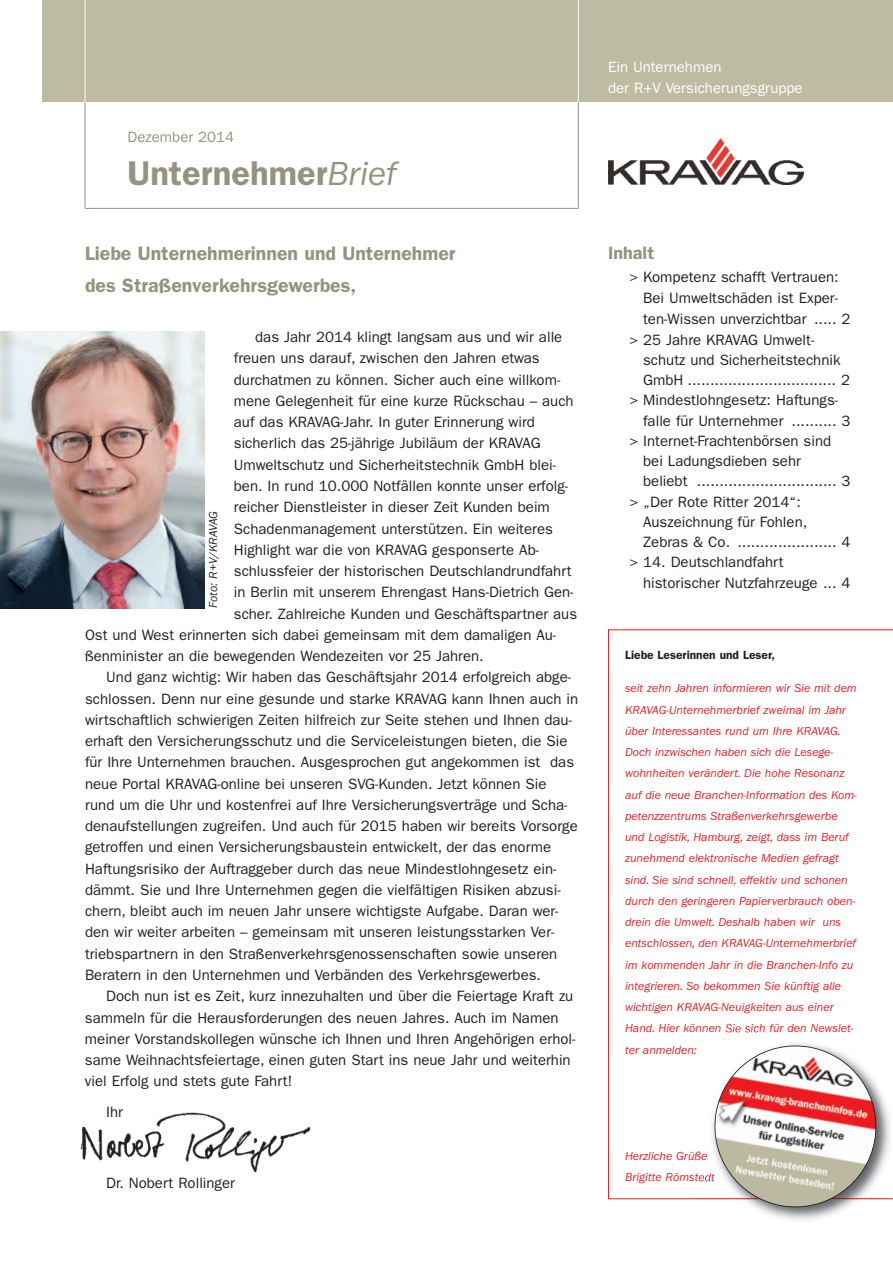
<style>
.page{position:relative;width:893px;height:1263px;background:#fff}
.page>*{position:absolute;margin:0;border:0;box-sizing:border-box;transform-origin:0 0}
.t1{font:600 34.5px "Franklin Gothic LT";color:#95937f}
.t2{font:600 19.5px/32px "Franklin Gothic LT";color:#95937f}
.t3{font:600 18px "Franklin Gothic LT";color:#95937f}
.t4{font:15px "Franklin Gothic LT";color:#231f20}
.t5{font:15px/21.3px "Franklin Gothic LT";color:#fff}
.t6{font:15px "Franklin Gothic LT";color:#95937f}
.t7{font:italic 12px/21.3px "Franklin Gothic LT";color:#ee1d23}
.t8{font:600 12px "Franklin Gothic LT";color:#231f20}
.t9{font:italic 12px "Franklin Gothic LT";letter-spacing:-.015em;color:#231f20}
.s1{font-weight:400;font-style:italic}
</style>
<div class="page">
<div style="left:43px;top:0;width:850px;height:102px;background:#bdbba2"></div>
<hr style="left:85px;top:0;width:1px;height:102px;background:#fff">
<hr style="left:578px;top:0;width:1px;height:102px;background:#fff">
<hr style="left:85px;top:102px;width:1px;height:106px;background:#95937f">
<hr style="left:578px;top:102px;width:1px;height:106px;background:#95937f">
<hr style="left:85px;top:208px;width:493px;height:1px;background:#95937f">
<img style="left:608px;top:139px;width:195px;height:46px">
<svg style="left:608px;top:629px;width:285px;height:570px"></svg>
<img style="left:81px;top:1112px;width:230px;height:59px">
<img style="left:0;top:332px;width:204px;height:276px">
<img style="left:695px;top:1024px;width:198px;height:174px">
<svg style="left:702px;top:1039px;width:181px;height:175px"></svg>
<p class="t6" style="left:128px;top:132px;width:108px">Dezember 2014</p>
<h1 class="t1" style="left:128px;top:161px;width:270px">Unternehmer<span class="s1">Brief</span></h1>
<h2 class="t2" style="left:85px;top:239px;width:372px">Liebe Unternehmerinnen und Unternehmer des Straßenverkehrsgewerbes,</h2>
<p class="t4" style="left:255px;top:332px;width:309px">das Jahr 2014 klingt langsam aus und wir alle</p>
<p class="t4" style="left:234px;top:353px;width:307px">freuen uns darauf, zwischen den Jahren etwas</p>
<p class="t4" style="left:234px;top:374px;width:328px">durchatmen zu können. Sicher auch eine willkom-</p>
<p class="t4" style="left:234px;top:396px;width:341px">mene Gelegenheit für eine kurze Rückschau – auch</p>
<p class="t4" style="left:234px;top:417px;width:303px">auf das KRAVAG-Jahr. In guter Erinnerung wird</p>
<p class="t4" style="left:234px;top:438px;width:308px">sicherlich das 25-jährige Jubiläum der KRAVAG</p>
<p class="t4" style="left:234px;top:459px;width:324px">Umweltschutz und Sicherheitstechnik GmbH blei-</p>
<p class="t4" style="left:234px;top:481px;width:336px">ben. In rund 10.000 Notfällen konnte unser erfolg-</p>
<p class="t4" style="left:234px;top:502px;width:318px">reicher Dienstleister in dieser Zeit Kunden beim</p>
<p class="t4" style="left:234px;top:523px;width:320px">Schadenmanagement unterstützen. Ein weiteres</p>
<p class="t4" style="left:234px;top:544px;width:307px">Highlight war die von KRAVAG gesponserte Ab-</p>
<p class="t4" style="left:234px;top:566px;width:339px">schlussfeier der historischen Deutschlandrundfahrt</p>
<p class="t4" style="left:234px;top:587px;width:341px">in Berlin mit unserem Ehrengast Hans-Dietrich Gen-</p>
<p class="t4" style="left:234px;top:608px;width:345px">scher. Zahlreiche Kunden und Geschäftspartner aus</p>
<p class="t4" style="left:85px;top:629px;width:473px">Ost und West erinnerten sich dabei gemeinsam mit dem damaligen Au-</p>
<p class="t4" style="left:85px;top:651px;width:400px">ßenminister an die bewegenden Wendezeiten vor 25 Jahren.</p>
<p class="t4" style="left:106px;top:672px;width:466px">Und ganz wichtig: Wir haben das Geschäftsjahr 2014 erfolgreich abge-</p>
<p class="t4" style="left:85px;top:693px;width:495px">schlossen. Denn nur eine gesunde und starke KRAVAG kann Ihnen auch in</p>
<p class="t4" style="left:85px;top:714px;width:488px">wirtschaftlich schwierigen Zeiten hilfreich zur Seite stehen und Ihnen dau-</p>
<p class="t4" style="left:85px;top:736px;width:484px">erhaft den Versicherungsschutz und die Serviceleistungen bieten, die Sie</p>
<p class="t4" style="left:85px;top:757px;width:491px">für Ihre Unternehmen brauchen. Ausgesprochen gut angekommen ist das</p>
<p class="t4" style="left:85px;top:778px;width:463px">neue Portal KRAVAG-online bei unseren SVG-Kunden. Jetzt können Sie</p>
<p class="t4" style="left:85px;top:800px;width:484px">rund um die Uhr und kostenfrei auf Ihre Versicherungsverträge und Scha-</p>
<p class="t4" style="left:85px;top:821px;width:494px">denaufstellungen zugreifen. Und auch für 2015 haben wir bereits Vorsorge</p>
<p class="t4" style="left:85px;top:842px;width:468px">getroffen und einen Versicherungsbaustein entwickelt, der das enorme</p>
<p class="t4" style="left:85px;top:863px;width:473px">Haftungsrisiko der Auftraggeber durch das neue Mindestlohngesetz ein-</p>
<p class="t4" style="left:85px;top:885px;width:477px">dämmt. Sie und Ihre Unternehmen gegen die vielfältigen Risiken abzusi-</p>
<p class="t4" style="left:85px;top:906px;width:475px">chern, bleibt auch im neuen Jahr unsere wichtigste Aufgabe. Daran wer-</p>
<p class="t4" style="left:85px;top:927px;width:471px">den wir weiter arbeiten – gemeinsam mit unseren leistungsstarken Ver-</p>
<p class="t4" style="left:85px;top:948px;width:474px">triebspartnern in den Straßenverkehrsgenossenschaften sowie unseren</p>
<p class="t4" style="left:85px;top:970px;width:458px">Beratern in den Unternehmen und Verbänden des Verkehrsgewerbes.</p>
<p class="t4" style="left:106px;top:991px;width:469px">Doch nun ist es Zeit, kurz innezuhalten und über die Feiertage Kraft zu</p>
<p class="t4" style="left:85px;top:1012px;width:475px">sammeln für die Herausforderungen des neuen Jahres. Auch im Namen</p>
<p class="t4" style="left:85px;top:1033px;width:492px">meiner Vorstandskollegen wünsche ich Ihnen und Ihren Angehörigen erhol-</p>
<p class="t4" style="left:85px;top:1055px;width:487px">same Weihnachtsfeiertage, einen guten Start ins neue Jahr und weiterhin</p>
<p class="t4" style="left:85px;top:1076px;width:209px">viel Erfolg und stets gute Fahrt!</p>
<p class="t4" style="left:106px;top:1106px;width:18px">Ihr</p>
<p class="t9" style="left:209px;top:608px;width:98px;rotate:-90deg">Foto: R+V/KRAVAG</p>
<p class="t4" style="left:106px;top:1177px;width:130px">Dr. Nobert Rollinger</p>
<p class="t5" style="left:608px;top:58px;width:196px">Ein Unternehmen<br>der R+V Versicherungsgruppe</p>
<p class="t3" style="left:608px;top:247px;width:48px">Inhalt</p>
<p class="t4" style="left:629px;top:272px;width:211px">&gt; Kompetenz schafft Vertrauen:</p>
<p class="t4" style="left:643px;top:293px;width:196px">Bei Umweltschäden ist Exper-</p>
<p class="t4" style="left:643px;top:314px;width:209px">ten-Wissen unverzichtbar ..... 2</p>
<p class="t4" style="left:629px;top:334px;width:186px">&gt; 25 Jahre KRAVAG Umwelt-</p>
<p class="t4" style="left:643px;top:355px;width:199px">schutz und Sicherheitstechnik</p>
<p class="t4" style="left:643px;top:375px;width:208px">GmbH ................................. 2</p>
<p class="t4" style="left:629px;top:395px;width:210px">&gt; Mindestlohngesetz: Haftungs-</p>
<p class="t4" style="left:643px;top:415px;width:209px">falle für Unternehmer .......... 3</p>
<p class="t4" style="left:629px;top:436px;width:203px">&gt; Internet-Frachtenbörsen sind</p>
<p class="t4" style="left:643px;top:456px;width:159px">bei Ladungsdieben sehr</p>
<p class="t4" style="left:643px;top:476px;width:209px">beliebt ............................... 3</p>
<p class="t4" style="left:629px;top:496px;width:173px">&gt; „Der Rote Ritter 2014“:</p>
<p class="t4" style="left:643px;top:517px;width:166px">Auszeichnung für Fohlen,</p>
<p class="t4" style="left:643px;top:537px;width:209px">Zebras &amp; Co. ...................... 4</p>
<p class="t4" style="left:629px;top:557px;width:156px">&gt; 14. Deutschlandfahrt</p>
<p class="t4" style="left:643px;top:577px;width:209px">historischer Nutzfahrzeuge ... 4</p>
<p class="t8" style="left:625px;top:651px;width:151px">Liebe Leserinnen und Leser,</p>
<p class="t7" style="left:625px;top:679px;width:233px">seit zehn Jahren informieren wir Sie mit dem KRAVAG-Unternehmerbrief zweimal im Jahr über Interessantes rund um Ihre KRAVAG.<br>Doch inzwischen haben sich die Lesege&shy;wohnheiten verändert. Die hohe Resonanz auf die neue Branchen-Information des Kom&shy;petenzzentrums Straßenverkehrsgewerbe und Logistik, Hamburg, zeigt, dass im Beruf zunehmend elektronische Medien gefragt sind. Sie sind schnell, effektiv und schonen durch den geringeren Papierverbrauch oben&shy;drein die Umwelt. Deshalb haben wir uns entschlossen, den KRAVAG-Unternehmerbrief im kommenden Jahr in die Branchen-Info zu integrieren. So bekommen Sie künftig alle wichtigen KRAVAG-Neuigkeiten aus einer Hand. Hier können Sie sich für den Newslet&shy;ter anmelden:</p>
<p class="t7" style="left:625px;top:1146px;width:91px">Herzliche Grüße<br>Brigitte Römstedt</p>
</div>
